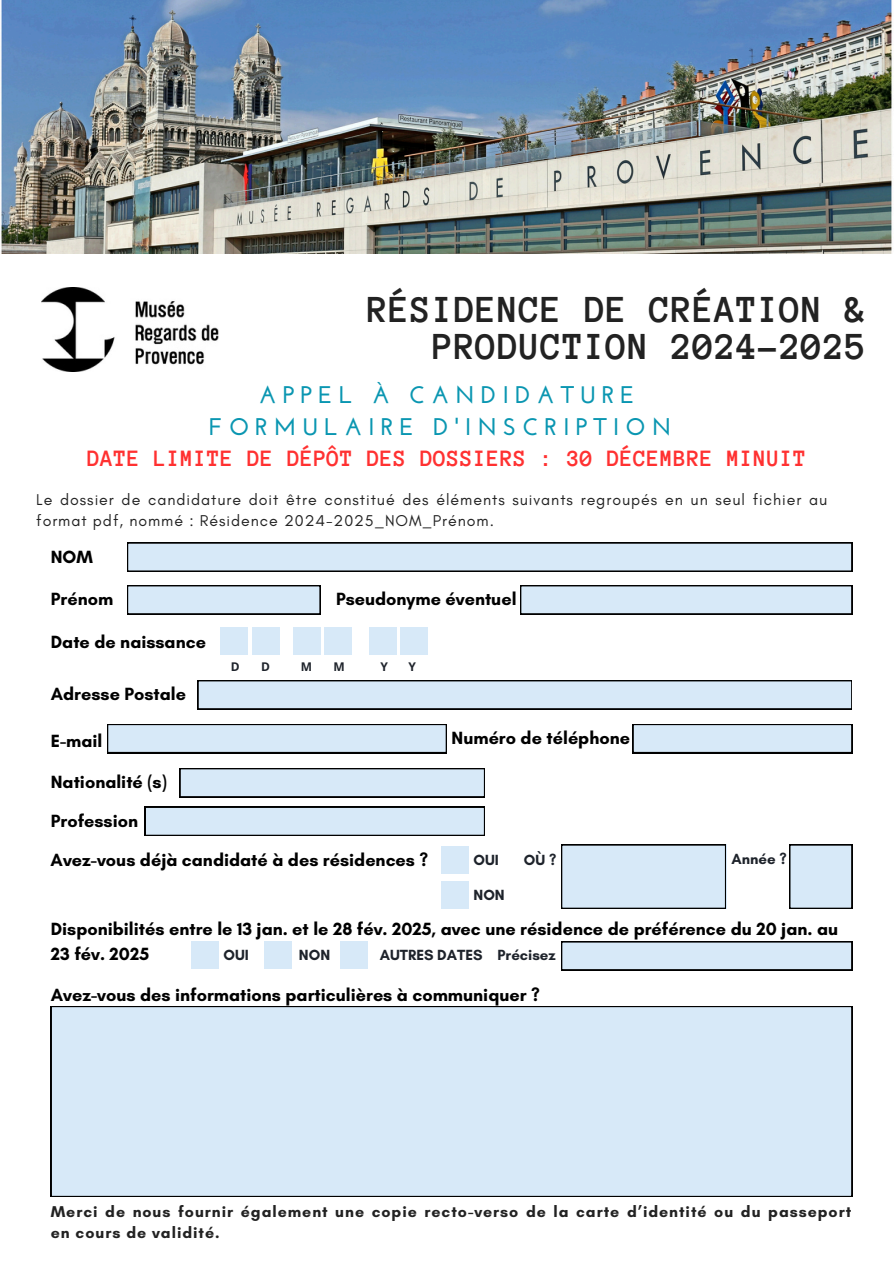
<style>
.page{position:relative;width:894px;height:1264px;background:#fff}
.page>*{position:absolute;margin:0;border:0;box-sizing:border-box;transform-origin:0 0}
.t1{font:700 39.15px/37.2px "Anonymous Pro";letter-spacing:.01em;color:#222;text-align:right}
.t2{font:700 24px "Anonymous Pro";letter-spacing:.01em;color:#ff3131}
.t3{font:700 24px/32.7px "Josefin Sans";letter-spacing:.25em;color:#0a96b1;text-align:center}
.t4{font:700 18px/24.8px "Glacial Indifference";color:#000}
.t5{font:15.9px/21.3px "Glacial Indifference";letter-spacing:.06em;color:#222}
.t6{font:700 15.9px/21.3px "Glacial Indifference";letter-spacing:.06em;color:#222}
.t7{font:700 15px "Glacial Indifference";color:#1e232b}
.t8{font:700 12px "Open Sans";color:#1e232b}
</style>
<div class="page">
<img style="left:1px;top:0;width:891px;height:253px">
<img style="left:42px;top:288px;width:177px;height:83px">
<svg style="left:520px;top:585px;width:332px;height:29px"></svg>
<svg style="left:127px;top:542px;width:724px;height:29px"></svg>
<svg style="left:632px;top:724px;width:220px;height:29px"></svg>
<div style="left:51px;top:1006px;width:801px;height:190px;background:#d7e9f8"></div>
<svg style="left:127px;top:585px;width:193px;height:29px"></svg>
<svg style="left:197px;top:680px;width:654px;height:29px"></svg>
<svg style="left:107px;top:724px;width:339px;height:29px"></svg>
<svg style="left:180px;top:768px;width:304px;height:29px"></svg>
<svg style="left:145px;top:806px;width:339px;height:29px"></svg>
<div style="left:220px;top:628px;width:27px;height:27px;background:#d7e9f8"></div>
<div style="left:251px;top:628px;width:28px;height:27px;background:#d7e9f8"></div>
<div style="left:292px;top:628px;width:28px;height:27px;background:#d7e9f8"></div>
<div style="left:324px;top:628px;width:28px;height:27px;background:#d7e9f8"></div>
<div style="left:368px;top:628px;width:28px;height:27px;background:#d7e9f8"></div>
<div style="left:400px;top:628px;width:28px;height:27px;background:#d7e9f8"></div>
<div style="left:441px;top:846px;width:28px;height:27px;background:#d7e9f8"></div>
<div style="left:441px;top:881px;width:28px;height:27px;background:#d7e9f8"></div>
<div style="left:191px;top:941px;width:28px;height:28px;background:#d7e9f8"></div>
<div style="left:264px;top:941px;width:28px;height:28px;background:#d7e9f8"></div>
<div style="left:340px;top:941px;width:28px;height:28px;background:#d7e9f8"></div>
<svg style="left:561px;top:941px;width:291px;height:29px"></svg>
<div style="left:561px;top:844px;width:164px;height:64px;background:#d7e9f8"></div>
<svg style="left:789px;top:844px;width:63px;height:64px"></svg>
<h1 class="t1" style="left:367px;top:291px;width:500px">RÉSIDENCE DE CRÉATION &amp;<br>PRODUCTION 2024-2025</h1>
<h5 class="t3" style="left:209px;top:380px;width:464px">APPEL À CANDIDATURE<br>FORMULAIRE D'INSCRIPTION</h5>
<h5 class="t2" style="left:87px;top:446px;width:720px">DATE LIMITE DE DÉPÔT DES DOSSIERS : 30 DÉCEMBRE MINUIT</h5>
<h6 class="t5" style="left:36px;top:488px;width:792px">Le dossier de candidature doit être constitué des éléments suivants regroupés en un seul fichier au format pdf, nommé : Résidence 2024-2025_NOM_Prénom.</h6>
<h2 class="t4" style="left:51px;top:544px;width:44px">NOM</h2>
<p class="t4" style="left:51px;top:586px;width:64px">Prénom</p>
<h3 class="t4" style="left:336px;top:586px;width:182px">Pseudonyme éventuel</h3>
<h4 class="t4" style="left:51px;top:629px;width:157px">Date de naissance</h4>
<h4 class="t4" style="left:51px;top:681px;width:137px">Adresse Postale</h4>
<h4 class="t4" style="left:51px;top:728px;width:53px">E-mail</h4>
<p class="t4" style="left:451px;top:724px;width:180px">Numéro de téléphone</p>
<p class="t4" style="left:51px;top:769px;width:117px">Nationalité (s)</p>
<p class="t4" style="left:51px;top:808px;width:89px">Profession</p>
<p class="t8" style="left:231px;top:658px;width:10px">D</p>
<p class="t8" style="left:261px;top:658px;width:10px">D</p>
<p class="t8" style="left:301px;top:658px;width:13px">M</p>
<h4 class="t8" style="left:333px;top:658px;width:13px">M</h4>
<h4 class="t8" style="left:380px;top:658px;width:9px">Y</h4>
<h4 class="t8" style="left:408px;top:658px;width:9px">Y</h4>
<h4 class="t4" style="left:51px;top:846px;width:379px">Avez-vous déjà candidaté à des résidences ?</h4>
<h4 class="t7" style="left:473px;top:850px;width:27px">OUI</h4>
<h4 class="t7" style="left:473px;top:885px;width:33px">NON</h4>
<h4 class="t7" style="left:524px;top:850px;width:34px">OÙ ?</h4>
<h6 class="t7" style="left:731px;top:850px;width:57px">Année ?</h6>
<h5 class="t4" style="left:51px;top:916px;width:788px">Disponibilités entre le 13 jan. et le 28 fév. 2025, avec une résidence de préférence du 20 jan. au<br>23 fév. 2025</h5>
<h5 class="t7" style="left:223px;top:945px;width:27px">OUI</h5>
<h6 class="t7" style="left:299px;top:945px;width:33px">NON</h6>
<h4 class="t7" style="left:379px;top:945px;width:177px">AUTRES DATES Précisez</h4>
<h5 class="t4" style="left:51px;top:982px;width:490px">Avez-vous des informations particulières à communiquer ?</h5>
<h2 class="t6" style="left:51px;top:1200px;width:801px">Merci de nous fournir également une copie recto-verso de la carte d’identité ou du passeport en cours de validité.</h2>
</div>
